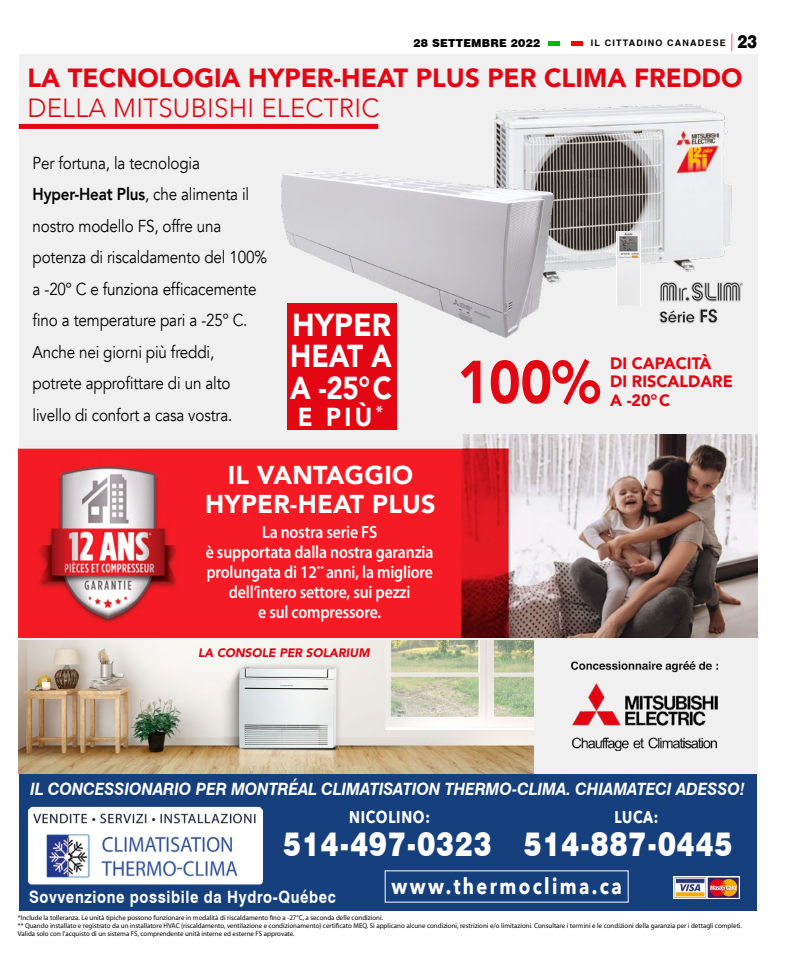
<style>
.page{position:relative;width:792px;height:972px;background:#fff}
.page>*{position:absolute;margin:0;border:0;box-sizing:border-box;transform-origin:0 0}
.t1{font:900 59.8px "Avenir";color:#e30613;scale:.89 1}
.t2{font:900 33.3px "Swiss 721 BT";letter-spacing:.04em;color:#fff;scale:.81 1}
.t3{font:900 31.7px/31.7px "Avenir";color:#fff;text-align:justify;scale:.94 1}
.t4{font:900 26.3px "Avenir";color:#e30613}
.t5{font:300 26.3px "Avenir";letter-spacing:.01em;color:#e30613}
.t6{font:900 26px "Avenir";color:#fff;scale:.91 1}
.t7{font:900 25.7px/29px "Avenir";letter-spacing:.01em;color:#fff;text-align:center}
.t8{font:700 22.3px "Avenir Next";letter-spacing:.13em;color:#fff;scale:.82 1}
.t9{font:600 17.7px/20px "Myriad Pro";letter-spacing:-.01em;color:#fff;text-align:center;scale:.89 1}
.t10{font:17.3px/31.5px "Avenir";letter-spacing:-.01em;color:#000;scale:.88 1}
.t11{font:italic 700 17px "Swiss 721 BT";letter-spacing:-.01em;color:#fff;scale:.94 1}
.t12{font:700 17px "Swiss 721 BT";letter-spacing:.04em;color:#fff;scale:.87 1}
.t13{font:700 17px "Avenir Next";letter-spacing:.05em;color:#fff;scale:.81 1}
.t14{font:900 16.5px/18.7px "Avenir";color:#e30613}
.t15{font:italic 900 12.3px "Avenir";color:#e30613}
.t16{font:900 11px "Swiss 721 BT";letter-spacing:.02em;color:#000}
.t17{font:700 9px "Switzerland";letter-spacing:.13em;color:#000}
.t18{font:7px/8px "Myriad Pro";color:#000}
.s1{font-family:"Swiss 721 BT";font-weight:400;font-stretch:condensed;font-size:17.3px;color:#f00}
.s2{font-family:"Switzerland Black Plain";font-weight:400;font-size:18px}
.s3{font-weight:800}
</style>
<div class="page">
<div style="left:549px;top:41px;width:11px;height:5px;background:#00ba00"></div>
<div style="left:572px;top:41px;width:11px;height:5px;background:#f00"></div>
<div style="left:19px;top:54px;width:738px;height:719px;background:#f0f0f0"></div>
<div style="left:19px;top:774px;width:737px;height:137px;background:#15407d"></div>
<img style="left:28px;top:806px;width:235px;height:79px">
<img style="left:674px;top:877px;width:66px;height:21px">
<div style="left:287px;top:304px;width:109px;height:126px;background:#e30613"></div>
<div style="left:19px;top:124px;width:359px;height:5px;background:#e30613"></div>
<img style="left:494px;top:104px;width:238px;height:195px">
<img style="left:281px;top:169px;width:275px;height:171px">
<img style="left:19px;top:435px;width:738px;height:202px">
<img style="left:19px;top:640px;width:514px;height:133px">
<img style="left:656px;top:276px;width:87px;height:48px">
<img style="left:617px;top:232px;width:24px;height:74px">
<img style="left:572px;top:661px;width:145px;height:89px">
<h3 class="t16" style="left:413px;top:36px;width:128px">28 SETTEMBRE 2022</h3>
<p class="t17" style="left:591px;top:37px;width:168px">IL CITTADINO CANADESE <span class="s1">|</span> <span class="s2">23</span></p>
<h3 class="t4" style="left:27px;top:55px;width:717px">LA TECNOLOGIA HYPER-HEAT PLUS PER CLIMA FREDDO</h3>
<h3 class="t5" style="left:27px;top:92px;width:354px">DELLA MITSUBISHI ELECTRIC</h3>
<p class="t10" style="left:33px;top:147px;width:268px">Per fortuna, la tecnologia<br><span class="s3">Hyper-Heat Plus</span>, che alimenta il nostro modello FS, offre una potenza di riscaldamento del 100% a -20º C e funziona efficacemente fino a temperature pari a -25º C.<br>Anche nei giorni più freddi, potrete approfittare di un alto livello di confort a casa vostra.</p>
<h3 class="t3" style="left:290px;top:308px;width:110px">HYPER HEAT A A -25°C</h3>
<h3 class="t6" style="left:298px;top:395px;width:95px">E PIÙ<sup>*</sup></h3>
<h3 class="t7" style="left:205px;top:460px;width:232px">IL VANTAGGIO<br>HYPER-HEAT PLUS</h3>
<h3 class="t9" style="left:206px;top:522px;width:257px">La nostra serie FS<br>è supportata dalla nostra garanzia prolungata di 12<sup>**</sup> anni, la migliore dell’intero settore, sui pezzi<br>e sul compressore.</h3>
<h3 class="t15" style="left:198px;top:643px;width:173px">LA CONSOLE PER SOLARIUM</h3>
<h1 class="t1" style="left:457px;top:331px;width:162px">100%</h1>
<h3 class="t14" style="left:610px;top:353px;width:124px">DI CAPACITÀ<br>DI RISCALDARE<br>A -20°C</h3>
<h3 class="t11" style="left:30px;top:778px;width:762px">IL CONCESSIONARIO PER MONTRÉAL CLIMATISATION THERMO-CLIMA. CHIAMATECI ADESSO!</h3>
<h2 class="t2" style="left:283px;top:824px;width:259px">514-497-0323</h2>
<h3 class="t13" style="left:349px;top:803px;width:101px">NICOLINO:</h3>
<h3 class="t13" style="left:615px;top:803px;width:56px">LUCA:</h3>
<h2 class="t2" style="left:524px;top:824px;width:259px">514-887-0445</h2>
<h3 class="t8" style="left:392px;top:866px;width:282px">www.thermoclima.ca</h3>
<h3 class="t12" style="left:29px;top:886px;width:354px">Sovvenzione possibile da Hydro-Québec</h3>
<p class="t18" style="left:18px;top:913px;width:726px">*Include la tolleranza. Le unità tipiche possono funzionare in modalità di riscaldamento fino a -27°C, a seconda delle condizioni.<br>** Quando installato e registrato da un installatore HVAC (riscaldamento, ventilazione e condizionamento) certificato MEQ. Si applicano alcune condizioni, restrizioni e/o limitazioni. Consultare i termini e le condizioni della garanzia per i dettagli completi.<br>Valida solo con l'acquisto di un sistema FS, comprendente unità interne ed esterne FS approvate.</p>
</div>
